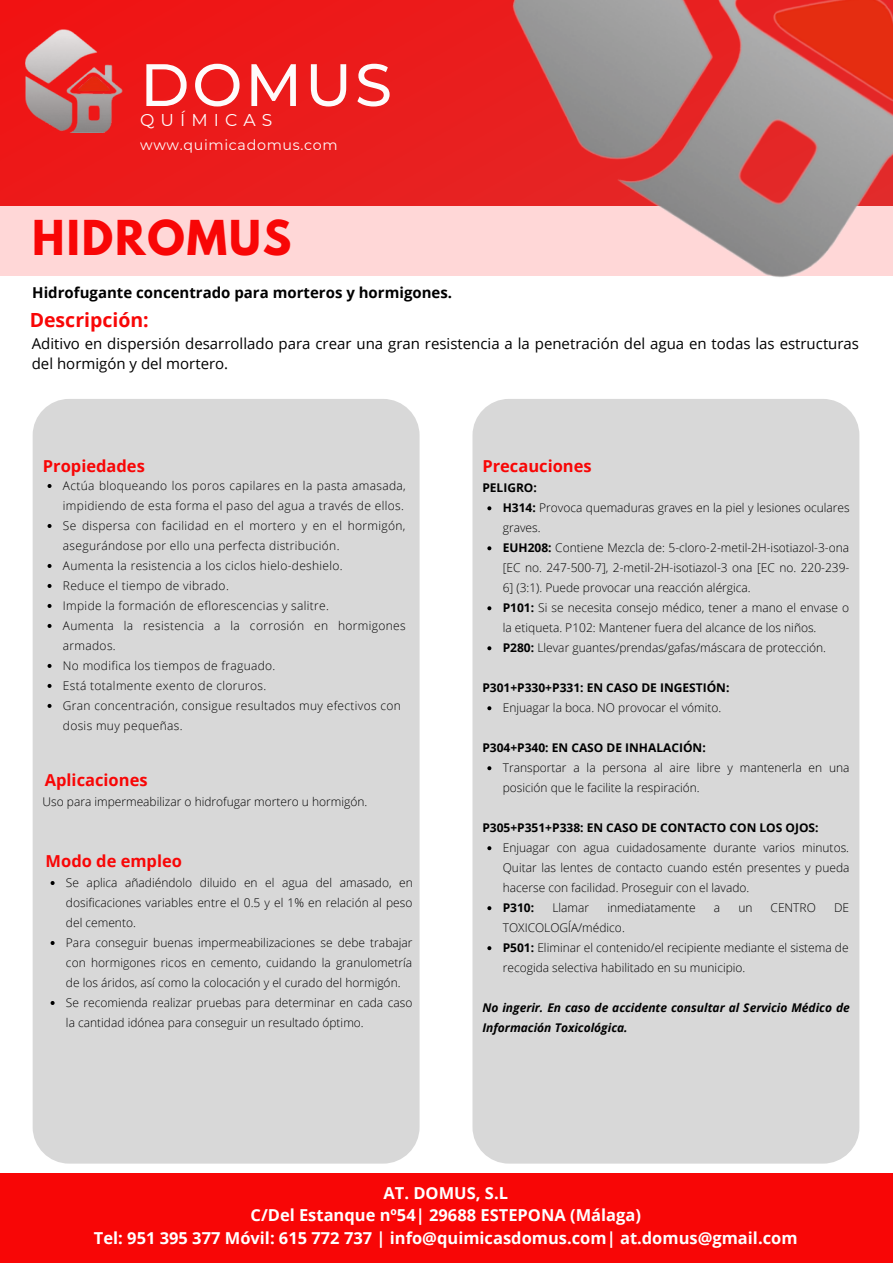
<style>
.page{position:relative;width:893px;height:1264px;background:#fff}
.page>*{position:absolute;margin:0;border:0;box-sizing:border-box;transform-origin:0 0}
.t1{font:500 59.7px "Montserrat";letter-spacing:.045em;color:#fff}
.t2{font:700 42.6px "League Spartan";letter-spacing:.045em;color:#f80606}
.t3{font:700 19.5px "Open Sans";color:#f80606}
.t4{font:17.1px "Montserrat";letter-spacing:.355em;color:#fff}
.t5{font:700 16.5px/22.5px "Open Sans";color:#fff;text-align:center}
.t6{font:700 16.5px "Open Sans";color:#f80606}
.t7{font:15px/20.2px "Open Sans";color:#000}
.t8{font:700 15px "Open Sans";color:#000}
.t9{font:14.25px "Montserrat";letter-spacing:.045em;color:#fff}
.t10{font:300 12px/20px "Open Sans";color:#000}
.t11{font:300 12px/20px "Open Sans";letter-spacing:.03em;color:#000}
.t12{font:700 12px "Open Sans";color:#000}
.t13{font:italic 700 12px/20px "Open Sans";color:#000}
.s1{font-weight:700}
</style>
<div class="page">
<div style="left:0;top:200px;width:892px;height:75px;background:#ffd7d7"></div>
<div style="left:0;top:0;width:892px;height:205px;background:#ec1a1a"></div>
<img style="left:26px;top:29px;width:96px;height:104px">
<img style="left:413px;top:0;width:479px;height:277px">
<div style="left:33px;top:399px;width:386px;height:764px;background:#d8d8d8;border-radius:36px"></div>
<div style="left:472px;top:399px;width:387px;height:764px;background:#d8d8d8;border-radius:36px"></div>
<div style="left:0;top:1173px;width:892px;height:89px;background:#f80606"></div>
<svg style="left:48px;top:484px;width:4px;height:4px"></svg>
<svg style="left:48px;top:524px;width:4px;height:4px"></svg>
<svg style="left:48px;top:564px;width:4px;height:4px"></svg>
<svg style="left:48px;top:584px;width:4px;height:4px"></svg>
<svg style="left:48px;top:604px;width:4px;height:4px"></svg>
<svg style="left:48px;top:624px;width:4px;height:4px"></svg>
<svg style="left:48px;top:664px;width:4px;height:4px"></svg>
<svg style="left:48px;top:684px;width:4px;height:4px"></svg>
<svg style="left:48px;top:704px;width:4px;height:4px"></svg>
<svg style="left:487px;top:506px;width:4px;height:4px"></svg>
<svg style="left:487px;top:546px;width:4px;height:4px"></svg>
<svg style="left:487px;top:606px;width:4px;height:4px"></svg>
<svg style="left:487px;top:646px;width:4px;height:4px"></svg>
<svg style="left:487px;top:706px;width:4px;height:4px"></svg>
<svg style="left:487px;top:766px;width:4px;height:4px"></svg>
<svg style="left:487px;top:846px;width:4px;height:4px"></svg>
<svg style="left:487px;top:906px;width:4px;height:4px"></svg>
<svg style="left:487px;top:946px;width:4px;height:4px"></svg>
<svg style="left:51px;top:881px;width:4px;height:4px"></svg>
<svg style="left:51px;top:941px;width:4px;height:4px"></svg>
<svg style="left:51px;top:1001px;width:4px;height:3px"></svg>
<h1 class="t1" style="left:140px;top:48px;width:253px">DOMUS</h1>
<h3 class="t4" style="left:140px;top:110px;width:134px">QUÍMICAS</h3>
<p class="t9" style="left:140px;top:136px;width:199px">www.quimicadomus.com</p>
<h2 class="t2" style="left:32px;top:216px;width:261px">HIDROMUS</h2>
<p class="t8" style="left:32px;top:281px;width:421px">Hidrofugante concentrado para morteros y hormigones.</p>
<h3 class="t3" style="left:30px;top:306px;width:121px">Descripción:</h3>
<p class="t7" style="left:32px;top:333px;width:828px">Aditivo en dispersión desarrollado para crear una gran resistencia a la penetración del agua en todas las estructuras del hormigón y del mortero.</p>
<h3 class="t6" style="left:43px;top:454px;width:103px">Propiedades</h3>
<p class="t11" style="left:63px;top:475px;width:344px">Actúa bloqueando los poros capilares en la pasta amasada, impidiendo de esta forma el paso del agua a través de ellos.<br>Se dispersa con facilidad en el mortero y en el hormigón, asegurándose por ello una perfecta distribución.<br>Aumenta la resistencia a los ciclos hielo-deshielo.<br>Reduce el tiempo de vibrado.<br>Impide la formación de eflorescencias y salitre.<br>Aumenta la resistencia a la corrosión en hormigones armados.<br>No modifica los tiempos de fraguado.<br>Está totalmente exento de cloruros.<br>Gran concentración, consigue resultados muy efectivos con dosis muy pequeñas.</p>
<h3 class="t6" style="left:45px;top:768px;width:104px">Aplicaciones</h3>
<p class="t10" style="left:43px;top:791px;width:326px">Uso para impermeabilizar o hidrofugar mortero u hormigón.</p>
<h3 class="t6" style="left:46px;top:849px;width:138px">Modo de empleo</h3>
<p class="t10" style="left:66px;top:872px;width:348px">Se aplica añadiéndolo diluido en el agua del amasado, en dosificaciones variables entre el 0.5 y el 1% en relación al peso del cemento.<br>Para conseguir buenas impermeabilizaciones se debe trabajar con hormigones ricos en cemento, cuidando la granulometría de los áridos, así como la colocación y el curado del hormigón.<br>Se recomienda realizar pruebas para determinar en cada caso la cantidad idónea para conseguir un resultado óptimo.</p>
<h3 class="t6" style="left:482px;top:454px;width:111px">Precauciones</h3>
<p class="t10" style="left:502px;top:497px;width:348px"><span class="s1">H314:</span> Provoca quemaduras graves en la piel y lesiones oculares graves.<br><span class="s1">EUH208:</span> Contiene Mezcla de: 5-cloro-2-metil-2H-isotiazol-3-ona [EC no. 247-500-7], 2-metil-2H-isotiazol-3 ona [EC no. 220-239- 6] (3:1). Puede provocar una reacción alérgica.<br><span class="s1">P101:</span> Si se necesita consejo médico, tener a mano el envase o la etiqueta. P102: Mantener fuera del alcance de los niños.<br><span class="s1">P280:</span> Llevar guantes/prendas/gafas/máscara de protección.</p>
<p class="t12" style="left:482px;top:479px;width:56px">PELIGRO:</p>
<p class="t12" style="left:482px;top:679px;width:248px">P301+P330+P331: EN CASO DE INGESTIÓN:</p>
<p class="t10" style="left:502px;top:697px;width:220px">Enjuagar la boca. NO provocar el vómito.</p>
<p class="t12" style="left:482px;top:739px;width:225px">P304+P340: EN CASO DE INHALACIÓN:</p>
<p class="t10" style="left:502px;top:757px;width:348px">Transportar a la persona al aire libre y mantenerla en una posición que le facilite la respiración.</p>
<p class="t12" style="left:482px;top:819px;width:338px">P305+P351+P338: EN CASO DE CONTACTO CON LOS OJOS:</p>
<p class="t10" style="left:502px;top:837px;width:348px;text-align:justify">Enjuagar con agua cuidadosamente durante varios minutos.<br>Quitar las lentes de contacto cuando estén presentes y pueda hacerse con facilidad. Proseguir con el lavado.</p>
<p class="t12" style="left:502px;top:899px;width:33px">P310:</p>
<p class="t10" style="left:552px;top:897px;width:38px">Llamar</p>
<p class="t10" style="left:607px;top:897px;width:90px">inmediatamente</p>
<p class="t10" style="left:713px;top:897px;width:8px">a</p>
<p class="t10" style="left:738px;top:897px;width:16px">un</p>
<p class="t10" style="left:770px;top:897px;width:47px">CENTRO</p>
<p class="t10" style="left:834px;top:897px;width:17px">DE</p>
<p class="t10" style="left:502px;top:917px;width:347px">TOXICOLOGĺA/médico.<br><span class="s1">P501:</span> Eliminar el contenido/el recipiente mediante el sistema de recogida selectiva habilitado en su municipio.</p>
<p class="t13" style="left:482px;top:997px;width:369px">No ingerir. En caso de accidente consultar al Servicio Médico de<br>Información Toxicológica.</p>
<h3 class="t5" style="left:94px;top:1181px;width:705px">AT. DOMUS, S.L<br>C/Del Estanque nº54| 29688 ESTEPONA (Málaga)<br>Tel: 951 395 377 Móvil: 615 772 737 | info@quimicasdomus.com| at.domus@gmail.com</h3>
</div>
